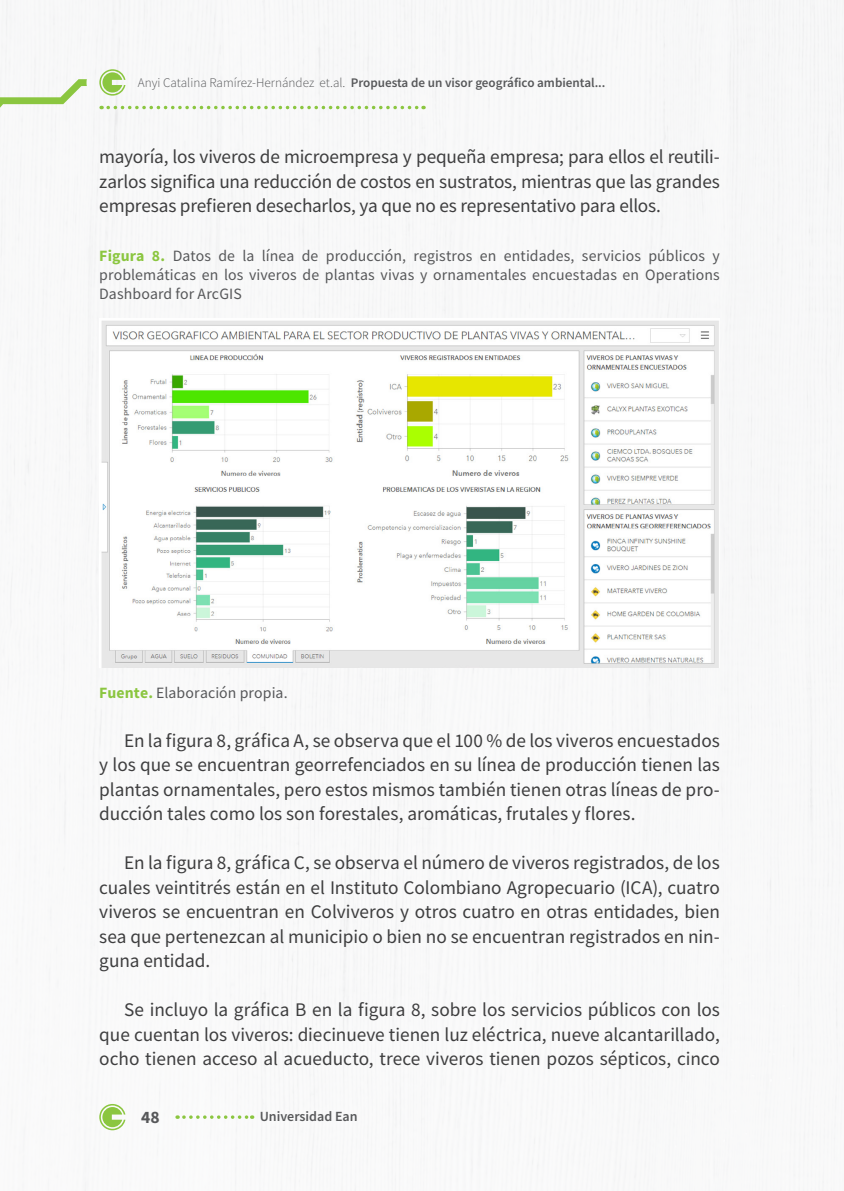
<style>
.page{position:relative;width:844px;height:1191px;background:#fff}
.page>*{position:absolute;margin:0;border:0;box-sizing:border-box;transform-origin:0 0}
.TEXTOS{font:19.25px/24.5px "Source Sans Pro";letter-spacing:-.005em;color:#3e3e3f;text-align:justify}
.t1{font:700 17.5px "Source Sans Pro";color:#57585a}
.Nombre_tablas{font:15.75px/18.9px "Source Sans Pro";letter-spacing:.01em;color:#57585a;text-align:justify}
.t2{font:600 14px "Source Sans Pro";color:#57585a}
.t3{font:600 13.12px "Source Sans Pro";color:#57585a}
.s1{font-weight:300}
.s2{font-weight:700;color:#8bc640}
</style>
<div class="page">
<img style="left:1px;top:0;width:842px;height:1191px">
<svg style="left:99px;top:1104px;width:26px;height:26px"></svg>
<svg style="left:184px;top:1115px;width:68px;height:3px"></svg>
<svg style="left:99px;top:69px;width:26px;height:27px"></svg>
<svg style="left:108px;top:106px;width:316px;height:3px"></svg>
<svg style="left:0;top:79px;width:87px;height:41px"></svg>
<img style="left:99px;top:319px;width:620px;height:348px">
<p class="t3" style="left:138px;top:74px;width:469px"><span class="s1">Anyi Catalina Ramírez-Hernández et.al.</span> Propuesta de un visor geográfico ambiental...</p>
<p class="TEXTOS" style="left:99px;top:145px;width:622px">mayoría, los viveros de microempresa y pequeña empresa; para ellos el reutili&shy;zarlos significa una reducción de costos en sustratos, mientras que las grandes empresas prefieren desecharlos, ya que no es representativo para ellos.</p>
<p class="Nombre_tablas" style="left:99px;top:246px;width:622px"><span class="s2">Figura 8.</span> Datos de la línea de producción, registros en entidades, servicios públicos y problemáticas en los viveros de plantas vivas y ornamentales encuestadas en Operations Dashboard for ArcGIS</p>
<p class="Nombre_tablas" style="left:99px;top:683px;width:190px"><span class="s2">Fuente.</span> Elaboración propia.</p>
<p class="TEXTOS" style="left:99px;top:728px;width:622px;text-indent:25px">En la figura 8, gráfica A, se observa que el 100 % de los viveros encuestados y los que se encuentran georrefenciados en su línea de producción tienen las plantas ornamentales, pero estos mismos también tienen otras líneas de pro&shy;ducción tales como los son forestales, aromáticas, frutales y flores.</p>
<p class="TEXTOS" style="left:99px;top:850px;width:622px;text-indent:25px">En la figura 8, gráfica C, se observa el número de viveros registrados, de los cuales veintitrés están en el Instituto Colombiano Agropecuario (ICA), cuatro viveros se encuentran en Colviveros y otros cuatro en otras entidades, bien sea que pertenezcan al municipio o bien no se encuentran registrados en nin&shy;guna entidad.</p>
<p class="TEXTOS" style="left:99px;top:997px;width:622px;text-indent:25px">Se incluyo la gráfica B en la figura 8, sobre los servicios públicos con los que cuentan los viveros: diecinueve tienen luz eléctrica, nueve alcantarillado, ocho tienen acceso al acueducto, trece viveros tienen pozos sépticos, cinco</p>
<p class="t1" style="left:141px;top:1105px;width:20px">48</p>
<p class="t2" style="left:260px;top:1107px;width:99px">Universidad Ean</p>
</div>
